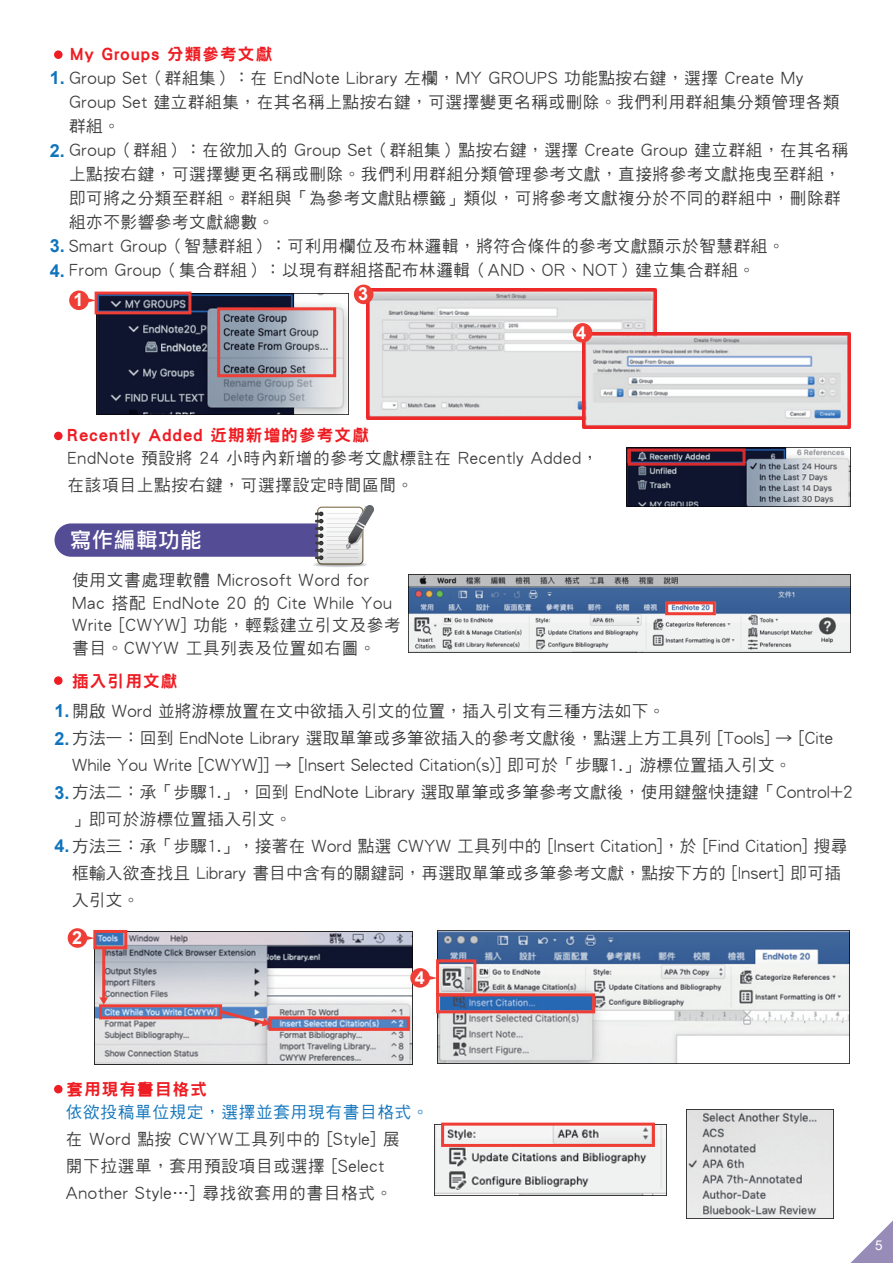
<style>
.page{position:relative;width:893px;height:1263px;background:#fff}
.page>*{position:absolute;margin:0;border:0;box-sizing:border-box;transform-origin:0 0}
.t1{font:21px "DF Li Hei W5 WINP BF";letter-spacing:.05em;color:#fff}
.t2{font:700 18px "Arial";color:#1074bc}
.t3{font:700 18px "Arial";color:#fff}
.t4{font:16.5px/24px "DF Hei W5 WINP BF";letter-spacing:.04em;color:#3e3e3f}
.t5{font:16.5px "DFN Hei W9 WINP BF";letter-spacing:.075em;color:#ee1d23}
.t6{font:16.5px "DF Hei W5 WINP BF";letter-spacing:.05em;color:#1074bc}
.t7{font:13.5px "Arial";color:#fff}
.s1{font-family:"Arial";font-weight:700;font-size:18px;color:#1074bc}
</style>
<div class="page">
<div style="left:55px;top:523px;width:297px;height:34px;background:#554c96;border-radius:17px"></div>
<img style="left:96px;top:293px;width:252px;height:122px">
<img style="left:366px;top:289px;width:290px;height:130px">
<img style="left:583px;top:333px;width:267px;height:96px">
<img style="left:626px;top:448px;width:224px;height:59px">
<img style="left:408px;top:575px;width:442px;height:78px">
<img style="left:95px;top:931px;width:317px;height:133px">
<img style="left:437px;top:931px;width:413px;height:133px">
<img style="left:434px;top:1124px;width:232px;height:72px">
<img style="left:686px;top:1109px;width:147px;height:109px">
<div style="left:54px;top:50px;width:9px;height:9px;background:#ee1d23;border-radius:50%"></div>
<div style="left:54px;top:432px;width:9px;height:8px;background:#ee1d23;border-radius:50%"></div>
<div style="left:54px;top:676px;width:9px;height:9px;background:#ee1d23;border-radius:50%"></div>
<div style="left:54px;top:1085px;width:9px;height:8px;background:#ee1d23;border-radius:50%"></div>
<div style="left:69px;top:290px;width:20px;height:20px;background:#ee3e35;border-radius:50%"></div>
<svg style="left:88px;top:298px;width:7px;height:4px"></svg>
<div style="left:68px;top:928px;width:19px;height:20px;background:#ee3e35;border-radius:50%"></div>
<svg style="left:87px;top:936px;width:6px;height:4px"></svg>
<div style="left:410px;top:968px;width:20px;height:20px;background:#ee3e35;border-radius:50%"></div>
<svg style="left:429px;top:976px;width:7px;height:4px"></svg>
<div style="left:573px;top:323px;width:19px;height:20px;background:#ee3e35;border-radius:50%"></div>
<div style="left:354px;top:285px;width:19px;height:19px;background:#ee3e35;border-radius:50%"></div>
<svg style="left:99px;top:997px;width:9px;height:7px"></svg>
<div style="left:95px;top:292px;width:96px;height:22px;border:3px solid #ee3e35"></div>
<div style="left:217px;top:307px;width:119px;height:70px;border:3px solid #ee3e35"></div>
<div style="left:665px;top:601px;width:51px;height:14px;border:3px solid #ee3e35"></div>
<div style="left:441px;top:1122px;width:214px;height:25px;border:3px solid #ee3e35"></div>
<div style="left:93px;top:930px;width:34px;height:19px;border:3px solid #ee3e35"></div>
<div style="left:99px;top:1004px;width:123px;height:15px;border:3px solid #ee3e35"></div>
<div style="left:268px;top:1016px;width:142px;height:15px;border:3px solid #ee3e35"></div>
<div style="left:436px;top:959px;width:40px;height:37px;border:3px solid #ee3e35"></div>
<div style="left:436px;top:993px;width:159px;height:20px;border:3px solid #ee3e35"></div>
<hr style="left:102px;top:949px;width:3px;height:50px;background:#ee3e35">
<svg style="left:218px;top:1008px;width:52px;height:19px"></svg>
<svg style="left:850px;top:1220px;width:43px;height:43px"></svg>
<div style="left:313px;top:562px;width:54px;height:5px;background:#e1e2e4;border-radius:50%"></div>
<div style="left:314px;top:562px;width:52px;height:5px;background:#ececee;border-radius:50%"></div>
<div style="left:315px;top:562px;width:51px;height:5px;background:#e4e5e7;border-radius:50%"></div>
<svg style="left:315px;top:563px;width:50px;height:4px"></svg>
<hr style="left:315px;top:563px;width:50px;height:3px;background:#e1e2e4;border-radius:50%">
<hr style="left:316px;top:563px;width:48px;height:3px;background:#d8d9db;border-radius:50%">
<hr style="left:317px;top:563px;width:46px;height:3px;background:#cecfd1;border-radius:50%">
<hr style="left:318px;top:563px;width:44px;height:3px;background:#c6c7c9;border-radius:50%">
<hr style="left:320px;top:564px;width:41px;height:1px;background:#babbbe;border-radius:50%">
<hr style="left:320px;top:564px;width:40px;height:1px;background:#b2b3b7;border-radius:50%">
<svg style="left:315px;top:505px;width:59px;height:59px"></svg>
<div style="left:628px;top:449px;width:117px;height:17px;border:3px solid #da2b2c"></div>
<p class="t5" style="left:71px;top:46px;width:203px">My Groups 分類參考文獻</p>
<p class="t4" style="left:69px;top:66px;width:781px;text-indent:-19px"><span class="s1">1.</span> Group Set（群組集）：在 EndNote Library 左欄，MY GROUPS 功能點按右鍵，選擇 Create My Group Set 建立群組集，在其名稱上點按右鍵，可選擇變更名稱或刪除。我們利用群組集分類管理各類群組。<br>Group（群組）：在欲加入的 Group Set（群組集）點按右鍵，選擇 Create Group 建立群組，在其名稱上點按右鍵，可選擇變更名稱或刪除。我們利用群組分類管理參考文獻，直接將參考文獻拖曳至群組，即可將之分類至群組。群組與「為參考文獻貼標籤」類似，可將參考文獻複分於不同的群組中，刪除群組亦不影響參考文獻總數。</p>
<p class="t4" style="left:69px;top:234px;width:717px;text-indent:-19px"><span class="s1">3.</span> Smart Group（智慧群組）：可利用欄位及布林邏輯，將符合條件的參考文獻顯示於智慧群組。<br>From Group（集合群組）：以現有群組搭配布林邏輯（AND、OR、NOT）建立集合群組。</p>
<p class="t2" style="left:50px;top:138px;width:17px">2.</p>
<p class="t2" style="left:50px;top:258px;width:17px">4.</p>
<p class="t3" style="left:74px;top:287px;width:12px">1</p>
<p class="t3" style="left:358px;top:281px;width:12px">3</p>
<p class="t3" style="left:576px;top:320px;width:12px">4</p>
<p class="t5" style="left:68px;top:427px;width:303px">Recently Added 近期新增的參考文獻</p>
<p class="t4" style="left:68px;top:445px;width:532px;line-height:27px">EndNote 預設將 24 小時內新增的參考文獻標註在 Recently Added，在該項目上點按右鍵，可選擇設定時間區間。</p>
<p class="t1" style="left:70px;top:529px;width:133px">寫作編輯功能</p>
<p class="t4" style="left:72px;top:569px;width:330px;line-height:22.5px">使用文書處理軟體 Microsoft Word for<br>Mac 搭配 EndNote 20 的 Cite While You<br>Write [CWYW] 功能，輕鬆建立引文及參考書目。CWYW 工具列表及位置如右圖。</p>
<p class="t5" style="left:72px;top:673px;width:107px">插入引用文獻</p>
<p class="t4" style="left:55px;top:699px;width:612px"><span class="s1">1.</span>開啟 Word 並將游標放置在文中欲插入引文的位置，插入引文有三種方法如下。</p>
<p class="t4" style="left:72px;top:726px;width:762px">方法一：回到 EndNote Library 選取單筆或多筆欲插入的參考文獻後，點選上方工具列 [Tools] → [Cite</p>
<p class="t4" style="left:72px;top:753px;width:721px">While You Write [CWYW]] → [Insert Selected Citation(s)] 即可於「步驟1.」游標位置插入引文。</p>
<p class="t4" style="left:55px;top:780px;width:800px"><span class="s1">3.</span>方法二：承「步驟1.」，回到 EndNote Library 選取單筆或多筆參考文獻後，使用鍵盤快捷鍵「Control+2</p>
<p class="t4" style="left:72px;top:807px;width:221px">」即可於游標位置插入引文。</p>
<p class="t4" style="left:55px;top:834px;width:794px"><span class="s1">4.</span>方法三：承「步驟1.」，接著在 Word 點選 CWYW 工具列中的 [Insert Citation]，於 [Find Citation] 搜尋</p>
<p class="t4" style="left:72px;top:861px;width:770px">框輸入欲查找且 Library 書目中含有的關鍵詞，再選取單筆或多筆參考文獻，點按下方的 [Insert] 即可插</p>
<p class="t4" style="left:72px;top:888px;width:69px">入引文。</p>
<p class="t2" style="left:55px;top:726px;width:17px">2.</p>
<p class="t3" style="left:72px;top:925px;width:12px">2</p>
<p class="t3" style="left:415px;top:965px;width:12px">4</p>
<p class="t5" style="left:66px;top:1081px;width:142px">套用現有書目格式</p>
<p class="t6" style="left:66px;top:1104px;width:364px">依欲投稿單位規定，選擇並套用現有書目格式。</p>
<p class="t4" style="left:66px;top:1125px;width:335px;line-height:27px">在 Word 點按 CWYW工具列中的 [Style] 展開下拉選單，套用預設項目或選擇 [Select<br>Another Style…] 尋找欲套用的書目格式。</p>
<p class="t7" style="left:875px;top:1235px;width:9px">5</p>
</div>
